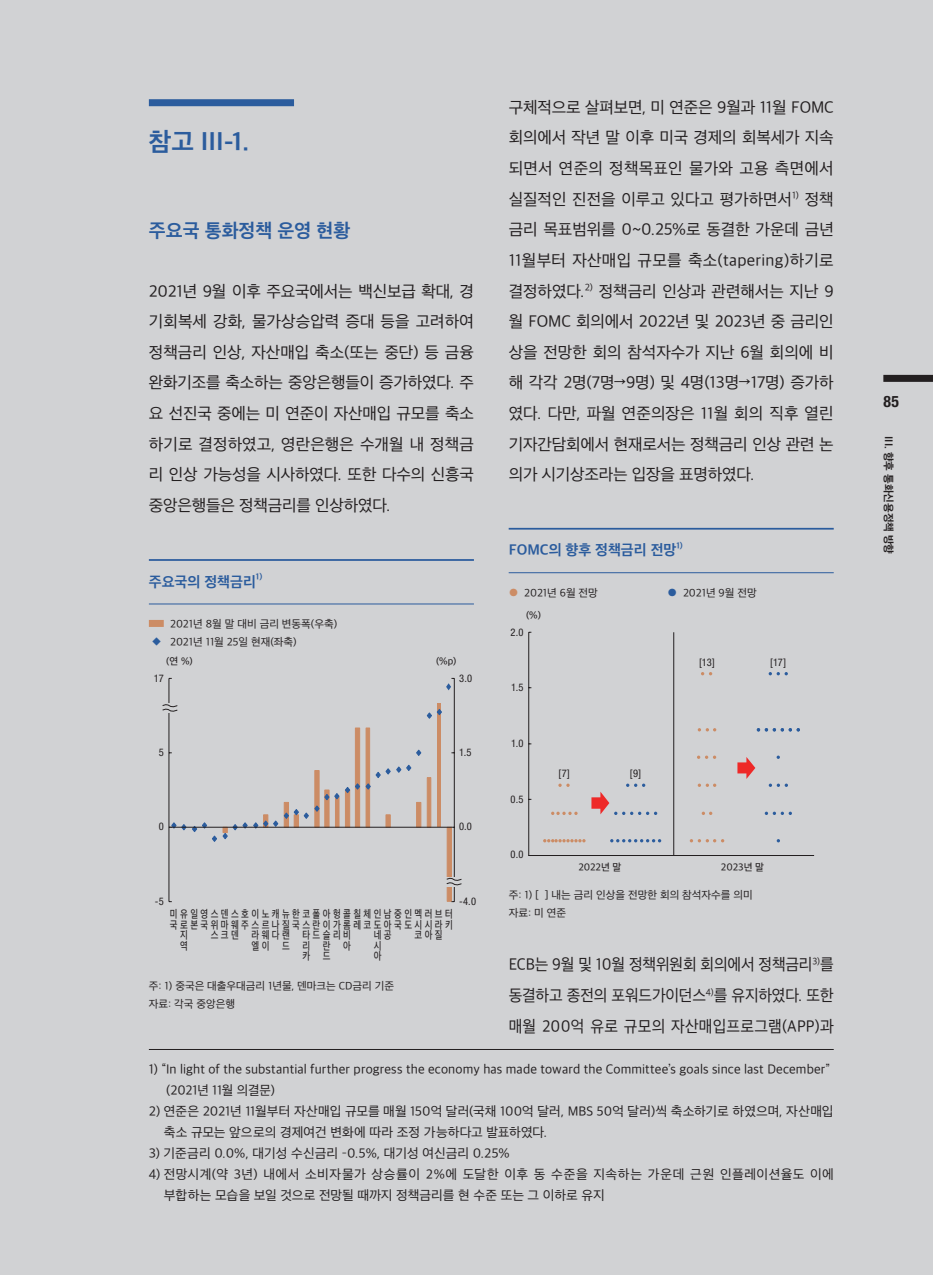
<style>
.page{position:relative;width:933px;height:1275px;background:#d1d2d4}
.page>*{position:absolute;margin:0;border:0;box-sizing:border-box;transform-origin:0 0}
.t1{font:24.5px "SD Gothic Neo 1 OTFB";color:#2b5c9d}
.t2{font:18.38px "SD Gothic Neo 1 OTFB";color:#2b5c9d}
.t3{font:15.75px/30.6px "SD Gothic Neo 1 OTFR";letter-spacing:-.01em;color:#231f20;text-align:justify}
.t4{font:15.75px/30.6px "SD Gothic Neo 1 OTFR";letter-spacing:-.01em;color:#231f20;text-align:justify;scale:.94 1}
.t5{font:700 condensed 15.75px "Helvetica Neue LT Std";color:#231f20}
.t6{font:14px "SD Gothic Neo 1 OTFB";color:#2b5c9d}
.t7{font:12.6px/21px "SD Gothic Neo 1 OTFR";letter-spacing:.01em;color:#231f20}
.t8{font:12.6px/21px "SD Gothic Neo 1 OTFR";letter-spacing:.03em;color:#231f20}
.t9{font:12.6px "SD Gothic Neo 1 OTFR";letter-spacing:-.01em;color:#231f20}
.t10{font:10.5px "SD Gothic Neo 1 OTFR";color:#231f20}
.t11{font:10.5px/10.5px "SD Gothic Neo 1 OTFM";color:#231f20;scale:.8 1}
.t12{font:condensed 10.5px "Helvetica Neue LT Std";color:#231f20}
.t13{font:10.5px "SD Gothic Neo 1 OTFB";color:#231f20}
.t14{font:9.62px "SD Gothic Neo 1 OTFM";letter-spacing:-.005em;color:#231f20}
.t15{font:8.22px "SD Gothic Neo 1 OTFB";color:#2b5c9d}
.s1{color:#2b5c9d}
.s2{color:#cc8c65}
</style>
<div class="page">
<div style="left:883px;top:375px;width:50px;height:7px;background:#231f20"></div>
<div style="left:149px;top:99px;width:145px;height:7px;background:#2b5c9d"></div>
<hr style="left:149px;top:1049px;width:684px;height:1px;background:#231f20">
<hr style="left:437px;top:704px;width:4px;height:123px;background:#cc8c65">
<div style="left:355px;top:728px;width:5px;height:100px;background:#cc8c65"></div>
<hr style="left:366px;top:728px;width:4px;height:100px;background:#cc8c65">
<div style="left:416px;top:802px;width:5px;height:26px;background:#cc8c65"></div>
<hr style="left:427px;top:777px;width:4px;height:51px;background:#cc8c65">
<div style="left:447px;top:827px;width:5px;height:75px;background:#cc8c65"></div>
<hr style="left:454px;top:678px;width:1px;height:224px;background:#231f20">
<hr style="left:169px;top:678px;width:1px;height:224px;background:#231f20">
<svg style="left:169px;top:764px;width:243px;height:79px"></svg>
<svg style="left:416px;top:749px;width:6px;height:7px"></svg>
<svg style="left:426px;top:709px;width:16px;height:10px"></svg>
<hr style="left:170px;top:827px;width:281px;height:1px;background:#231f20">
<svg style="left:446px;top:678px;width:8px;height:12px"></svg>
<div style="left:149px;top:620px;width:15px;height:7px;background:#cc8c65"></div>
<hr style="left:149px;top:604px;width:325px;height:1px;background:#2b5c9d">
<hr style="left:149px;top:559px;width:325px;height:2px;background:#2b5c9d">
<svg style="left:162px;top:703px;width:16px;height:10px"></svg>
<svg style="left:446px;top:877px;width:16px;height:10px"></svg>
<hr style="left:508px;top:572px;width:325px;height:1px;background:#2b5c9d">
<hr style="left:508px;top:528px;width:325px;height:2px;background:#2b5c9d">
<hr style="left:528px;top:632px;width:1px;height:223px;background:#231f20">
<hr style="left:529px;top:855px;width:285px;height:1px;background:#231f20">
<svg style="left:543px;top:839px;width:42px;height:3px"></svg>
<svg style="left:689px;top:839px;width:35px;height:3px"></svg>
<svg style="left:551px;top:812px;width:26px;height:3px"></svg>
<svg style="left:701px;top:812px;width:11px;height:3px"></svg>
<svg style="left:558px;top:784px;width:11px;height:3px"></svg>
<svg style="left:697px;top:784px;width:19px;height:3px"></svg>
<svg style="left:697px;top:756px;width:19px;height:3px"></svg>
<svg style="left:697px;top:728px;width:19px;height:3px"></svg>
<svg style="left:701px;top:672px;width:11px;height:3px"></svg>
<svg style="left:610px;top:839px;width:51px;height:3px"></svg>
<svg style="left:768px;top:784px;width:20px;height:3px"></svg>
<svg style="left:756px;top:728px;width:44px;height:3px"></svg>
<svg style="left:768px;top:672px;width:20px;height:3px"></svg>
<svg style="left:764px;top:812px;width:28px;height:3px"></svg>
<hr style="left:673px;top:632px;width:1px;height:223px;background:#231f20">
<svg style="left:591px;top:784px;width:66px;height:31px"></svg>
<svg style="left:737px;top:757px;width:18px;height:22px"></svg>
<p class="t1" style="left:149px;top:130px;width:102px">참고 III-1.</p>
<p class="t2" style="left:149px;top:222px;width:203px">주요국 통화정책 운영 현황</p>
<p class="t3" style="left:149px;top:276px;width:327px">2021년 9월 이후 주요국에서는 백신보급 확대, 경 기회복세 강화, 물가상승압력 증대 등을 고려하여 정책금리 인상, 자산매입 축소(또는 중단) 등 금융 완화기조를 축소하는 중앙은행들이 증가하였다. 주 요 선진국 중에는 미 연준이 자산매입 규모를 축소 하기로 결정하였고, 영란은행은 수개월 내 정책금 리 인상 가능성을 시사하였다. 또한 다수의 신흥국 중앙은행들은 정책금리를 인상하였다.</p>
<p class="t6" style="left:149px;top:574px;width:108px">주요국의 정책금리</p>
<p class="t15" style="left:256px;top:573px;width:8px">1)</p>
<p class="t10" style="left:170px;top:619px;width:169px">2021년 8월 말 대비 금리 변동폭(우축)</p>
<p class="t10" style="left:152px;top:636px;width:146px"><span class="s1">◆</span> 2021년 11월 25일 현재(좌축)</p>
<p class="t14" style="left:166px;top:656px;width:28px">(연 %)</p>
<p class="t14" style="left:436px;top:656px;width:22px">(%p)</p>
<p class="t12" style="left:154px;top:672px;width:11px">17</p>
<p class="t12" style="left:459px;top:672px;width:15px">3.0</p>
<p class="t12" style="left:159px;top:746px;width:7px">5</p>
<p class="t12" style="left:459px;top:746px;width:14px">1.5</p>
<p class="t12" style="left:159px;top:821px;width:7px">0</p>
<p class="t12" style="left:459px;top:821px;width:14px">0.0</p>
<p class="t12" style="left:155px;top:895px;width:11px">-5</p>
<p class="t12" style="left:459px;top:895px;width:18px">-4.0</p>
<p class="t11" style="left:170px;top:909px;width:355px">미 유 일 영 스 덴 스 호 이 노 캐 뉴 한 코 폴 아 헝 콜 칠 체 인 남 중 인 멕 러 브 터 국 로 본 국 위 마 웨 주 스 르 나 질 국 스 란 이 가 롬 레 코 도 아 국 도 시 시 라 키</p>
<p class="t11" style="left:180px;top:930px;width:11px">지 역</p>
<p class="t11" style="left:211px;top:930px;width:37px">스 크 덴</p>
<p class="t11" style="left:251px;top:930px;width:49px">라 웨 다 랜 엘 이</p>
<p class="t11" style="left:282px;top:940px;width:11px">드</p>
<p class="t11" style="left:302px;top:930px;width:62px">타 드 슬 리 비 리<br>카</p>
<p class="t11" style="left:323px;top:940px;width:11px">란 드</p>
<p class="t11" style="left:343px;top:940px;width:11px">아</p>
<p class="t11" style="left:374px;top:930px;width:24px">네 공 시 아</p>
<p class="t11" style="left:414px;top:930px;width:37px">코 아 질</p>
<p class="t10" style="left:149px;top:981px;width:247px">주: 1) 중국은 대출우대금리 1년물, 덴마크는 CD금리 기준</p>
<p class="t10" style="left:149px;top:998px;width:88px">자료: 각국 중앙은행</p>
<p class="t3" style="left:508px;top:92px;width:327px">구체적으로 살펴보면, 미 연준은 9월과 11월 FOMC 회의에서 작년 말 이후 미국 경제의 회복세가 지속 되면서 연준의 정책목표인 물가와 고용 측면에서 실질적인 진전을 이루고 있다고 평가하면서<sup>1)</sup> 정책 금리 목표범위를 0~0.25%로 동결한 가운데 금년 11월부터 자산매입 규모를 축소(tapering)하기로 결정하였다.<sup>2)</sup> 정책금리 인상과 관련해서는 지난 9 월 FOMC 회의에서 2022년 및 2023년 중 금리인 상을 전망한 회의 참석자수가 지난 6월 회의에 비 해 각각 2명(7명→9명) 및 4명(13명→17명) 증가하 였다. 다만, 파월 연준의장은 11월 회의 직후 열린 기자간담회에서 현재로서는 정책금리 인상 관련 논 의가 시기상조라는 입장을 표명하였다.</p>
<p class="t6" style="left:508px;top:543px;width:169px">FOMC의 향후 정책금리 전망</p>
<p class="t15" style="left:676px;top:541px;width:8px">1)</p>
<p class="t10" style="left:508px;top:587px;width:91px"><span class="s2">●</span> 2021년 6월 전망</p>
<p class="t10" style="left:667px;top:587px;width:91px"><span class="s1">●</span> 2021년 9월 전망</p>
<p class="t14" style="left:526px;top:610px;width:17px">(%)</p>
<p class="t12" style="left:510px;top:626px;width:14px">2.0</p>
<p class="t12" style="left:511px;top:682px;width:14px">1.5</p>
<p class="t12" style="left:511px;top:737px;width:14px">1.0</p>
<p class="t12" style="left:510px;top:793px;width:15px">0.5</p>
<p class="t12" style="left:510px;top:849px;width:14px">0.0</p>
<p class="t12" style="left:558px;top:767px;width:13px">[7]</p>
<p class="t12" style="left:630px;top:767px;width:13px">[9]</p>
<p class="t12" style="left:699px;top:656px;width:17px">[13]</p>
<p class="t12" style="left:770px;top:656px;width:17px">[17]</p>
<p class="t14" style="left:578px;top:863px;width:45px">2022년 말</p>
<p class="t14" style="left:721px;top:863px;width:45px">2023년 말</p>
<p class="t10" style="left:508px;top:890px;width:246px">주: 1) [ ] 내는 금리 인상을 전망한 회의 참석자수를 의미</p>
<p class="t10" style="left:508px;top:907px;width:59px">자료: 미 연준</p>
<p class="t4" style="left:508px;top:949px;width:347px">ECB는 9월 및 10월 정책위원회 회의에서 정책금리<sup>3)</sup>를 동결하고 종전의 포워드가이던스<sup>4)</sup>를 유지하였다. 또한 매월 200억 유로 규모의 자산매입프로그램(APP)과</p>
<p class="t7" style="left:149px;top:1059px;width:683px">1) “In light of the substantial further progress the economy has made toward the Committee’s goals since last December”</p>
<p class="t9" style="left:166px;top:1084px;width:110px">(2021년 11월 의결문)</p>
<p class="t7" style="left:164px;top:1101px;width:671px;text-indent:-15px">2) 연준은 2021년 11월부터 자산매입 규모를 매월 150억 달러(국채 100억 달러, MBS 50억 달러)씩 축소하기로 하였으며, 자산매입 축소 규모는 앞으로의 경제여건 변화에 따라 조정 가능하다고 발표하였다.</p>
<p class="t7" style="left:149px;top:1143px;width:362px">3) 기준금리 0.0%, 대기성 수신금리 –0.5%, 대기성 여신금리 0.25%</p>
<p class="t8" style="left:164px;top:1164px;width:671px;text-indent:-15px">4) 전망시계(약 3년) 내에서 소비자물가 상승률이 2%에 도달한 이후 동 수준을 지속하는 가운데 근원 인플레이션율도 이에 부합하는 모습을 보일 것으로 전망될 때까지 정책금리를 현 수준 또는 그 이하로 유지</p>
<p class="t5" style="left:883px;top:391px;width:17px">85</p>
<p class="t13" style="left:893px;top:436px;width:120px;rotate:90deg">III. 향후 통화신용정책 방향</p>
</div>
